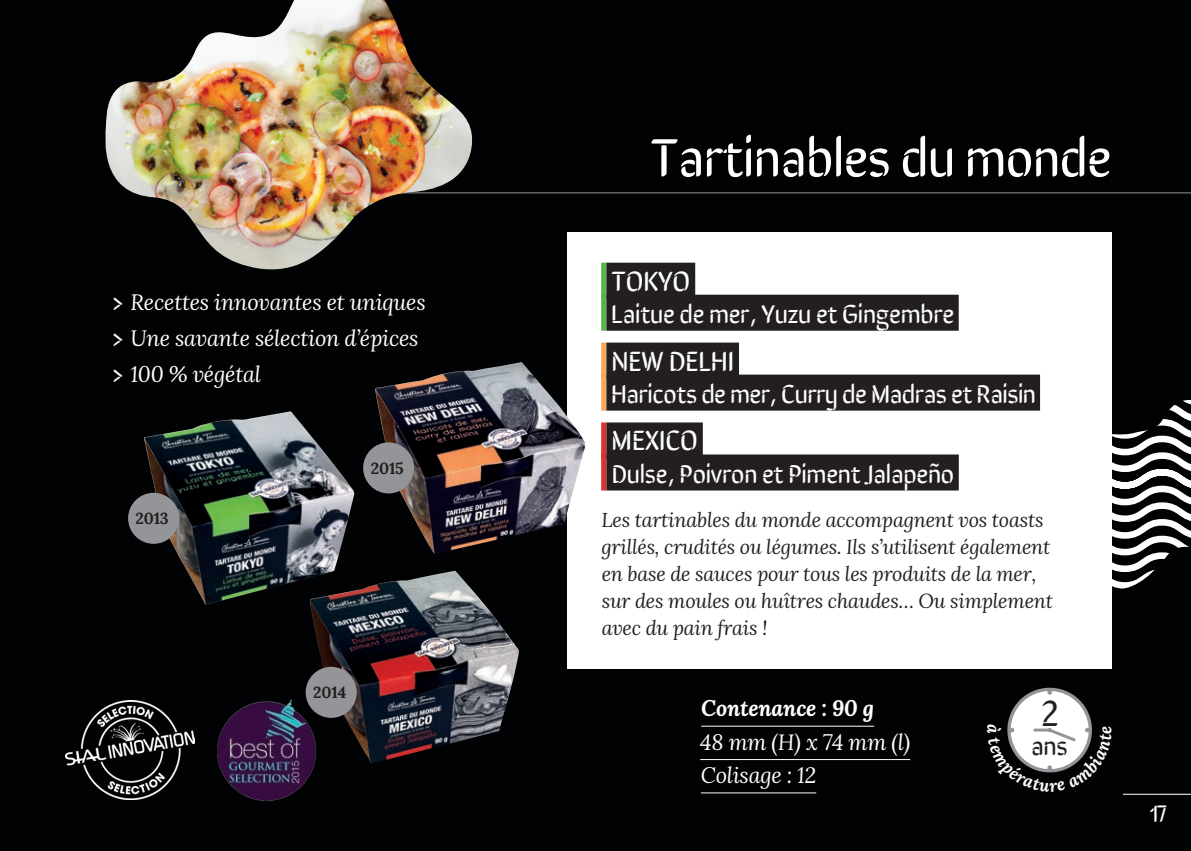
<style>
.page{position:relative;width:1191px;height:851px;background:#fff}
.page>*{position:absolute;margin:0;border:0;box-sizing:border-box;transform-origin:0 0}
.t1{font:54px "Sirin Stencil";letter-spacing:-.01em;color:#fff}
.t2{font:36.4px "Sirin Stencil";color:#231f20}
.t3{font:28px "Sirin Stencil";letter-spacing:-.01em;color:#fff}
.t4{font:26.2px "Sirin Stencil";color:#231f20}
.t5{font:26px "Sirin Stencil";letter-spacing:-.01em;color:#fff}
.t6{font:24px "Sirin Stencil";color:#fff}
.t7{font:italic 22px "Lora";letter-spacing:-.01em;color:#fff}
.t8{font:italic 700 22px "Lora";letter-spacing:-.01em;color:#fff}
.t9{font:italic 20px/27px "Lora";letter-spacing:-.01em;color:#231f20}
.t10{font:700 16px "Lora";letter-spacing:-.01em;color:#231f20}
.s1{font-family:"Sirin Stencil";font-style:normal}
</style>
<div class="page">
<div style="left:0;top:0;width:1191px;height:850px;background:#010203"></div>
<hr style="left:1123px;top:793px;width:68px;height:1px;background:#fff">
<div style="left:567px;top:232px;width:544px;height:436px;background:#fff"></div>
<div style="left:601px;top:262px;width:5px;height:36px;background:#56b947"></div>
<div style="left:606px;top:262px;width:89px;height:36px;background:#231f20"></div>
<div style="left:601px;top:294px;width:5px;height:36px;background:#56b947"></div>
<div style="left:606px;top:294px;width:352px;height:36px;background:#231f20"></div>
<div style="left:601px;top:342px;width:5px;height:36px;background:#f9a75d"></div>
<div style="left:606px;top:342px;width:133px;height:36px;background:#231f20"></div>
<div style="left:601px;top:374px;width:5px;height:36px;background:#f9a75d"></div>
<div style="left:606px;top:374px;width:434px;height:36px;background:#231f20"></div>
<div style="left:601px;top:422px;width:5px;height:36px;background:#db3230"></div>
<div style="left:606px;top:422px;width:97px;height:36px;background:#231f20"></div>
<div style="left:601px;top:454px;width:5px;height:36px;background:#db3230"></div>
<div style="left:606px;top:454px;width:352px;height:36px;background:#231f20"></div>
<hr style="left:333px;top:192px;width:858px;height:1px;background:#939598">
<img style="left:105px;top:0;width:374px;height:270px">
<img style="left:144px;top:411px;width:211px;height:194px">
<img style="left:309px;top:570px;width:210px;height:193px">
<img style="left:217px;top:694px;width:105px;height:107px">
<img style="left:65px;top:700px;width:129px;height:99px">
<img style="left:374px;top:362px;width:212px;height:192px">
<div style="left:128px;top:492px;width:51px;height:51px;background:#939598;border-radius:50%"></div>
<div style="left:363px;top:442px;width:51px;height:51px;background:#939598;border-radius:50%"></div>
<div style="left:306px;top:666px;width:51px;height:51px;background:#939598;border-radius:50%"></div>
<svg style="left:1111px;top:400px;width:80px;height:192px"></svg>
<hr style="left:701px;top:725px;width:173px;height:1px;background:#fff">
<hr style="left:700px;top:759px;width:210px;height:1px;background:#fff">
<hr style="left:701px;top:792px;width:115px;height:1px;background:#fff">
<svg style="left:1007px;top:687px;width:85px;height:86px"></svg>
<p class="t7" style="left:112px;top:288px;width:315px"><span class="s1">›</span> Recettes innovantes et uniques</p>
<p class="t7" style="left:112px;top:323px;width:308px"><span class="s1">›</span> Une savante sélection d’épices</p>
<p class="t7" style="left:112px;top:359px;width:150px"><span class="s1">›</span> 100 % végétal</p>
<p class="t10" style="left:135px;top:505px;width:35px">2013</p>
<p class="t10" style="left:371px;top:454px;width:35px">2015</p>
<p class="t10" style="left:313px;top:679px;width:35px">2014</p>
<p class="t1" style="left:650px;top:113px;width:462px">Tartinables du monde</p>
<p class="t3" style="left:611px;top:258px;width:80px">TOKYO</p>
<p class="t5" style="left:611px;top:292px;width:344px">Laitue de mer, Yuzu et Gingembre</p>
<p class="t3" style="left:611px;top:338px;width:124px">NEW DELHI</p>
<p class="t5" style="left:611px;top:372px;width:426px">Haricots de mer, Curry de Madras et Raisin</p>
<p class="t3" style="left:611px;top:418px;width:88px">MEXICO</p>
<p class="t5" style="left:611px;top:452px;width:344px">Dulse, Poivron et Piment Jalapeño</p>
<p class="t9" style="left:601px;top:505px;width:453px">Les tartinables du monde accompagnent vos toasts grillés, crudités ou légumes. Ils s’utilisent également en base de sauces pour tous les produits de la mer, sur des moules ou huîtres chaudes… Ou simplement avec du pain frais !</p>
<p class="t8" style="left:701px;top:692px;width:174px">Contenance : 90 g</p>
<p class="t7" style="left:700px;top:726px;width:211px">48 mm (H) x 74 mm (l)</p>
<p class="t7" style="left:701px;top:760px;width:117px">Colisage : 12</p>
<p class="t2" style="left:1041px;top:683px;width:20px">2</p>
<p class="t4" style="left:1031px;top:724px;width:38px">ans</p>
<p class="t6" style="left:1150px;top:794px;width:18px">17</p>
</div>
